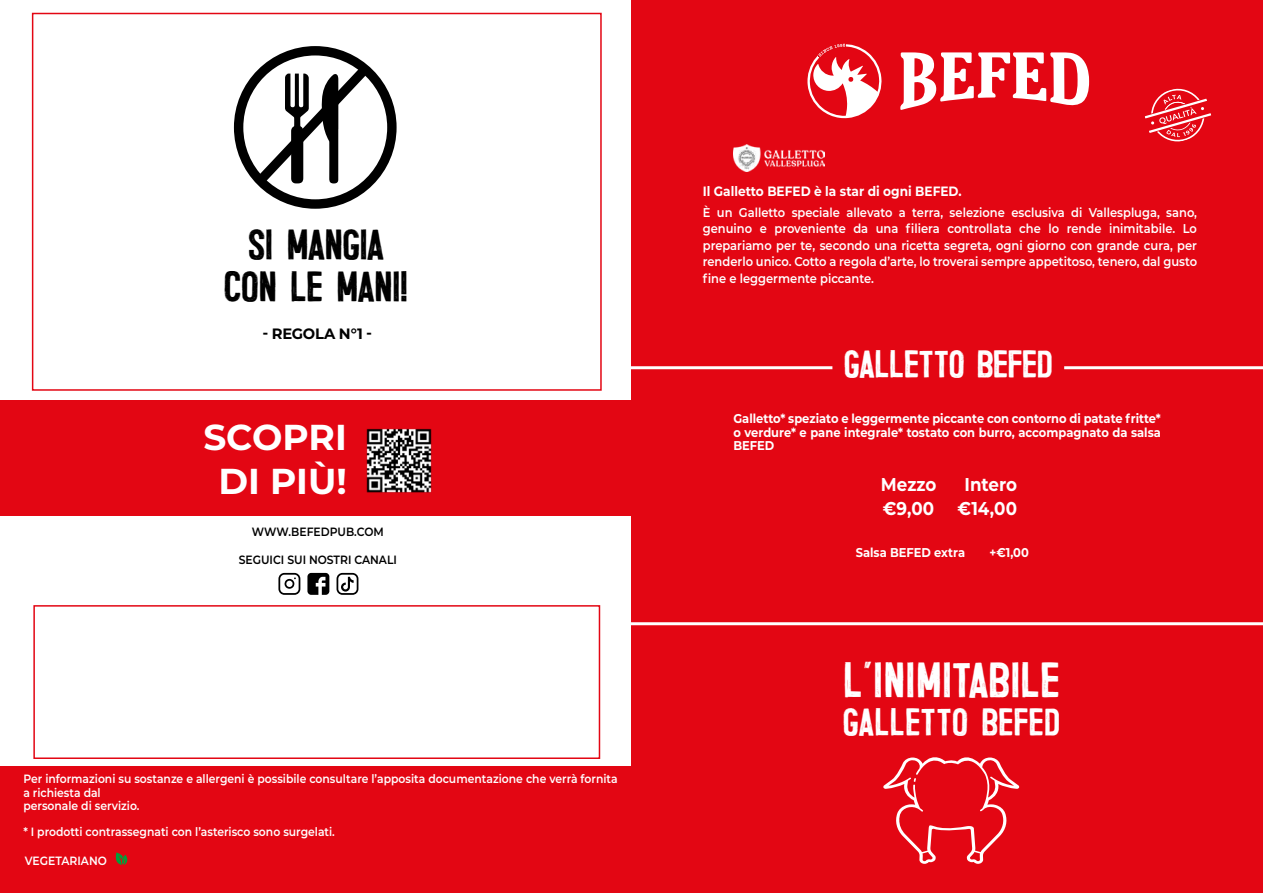
<style>
.page{position:relative;width:1263px;height:893px;background:#fff}
.page>*{position:absolute;margin:0;border:0;box-sizing:border-box;transform-origin:0 0}
.t1{font:40.5px "Trincha";color:#fff}
.t2{font:700 36px/43.2px "Montserrat";color:#fff;text-align:center}
.t3{font:34.8px/41.7px "Trincha";letter-spacing:-.025em;color:#000;text-align:center}
.t4{font:31.5px "Trincha";letter-spacing:-.02em;color:#fff}
.t5{font:31.5px "Trincha";color:#fff}
.t6{font:700 18.6px "Montserrat";color:#fff;scale:.9 1}
.t7{font:700 15px "Montserrat";letter-spacing:-.015em;color:#000}
.t8{font:700 13.5px "Montserrat";color:#fff;scale:.9 1}
.t9{font:600 12.75px/16.5px "Montserrat";color:#fff;text-align:justify;scale:.9 1}
.t10{font:700 12.75px/13.5px "Montserrat";color:#fff;text-align:justify;scale:.9 1}
.t11{font:600 12px/13.5px "Montserrat";color:#fff;scale:.9 1}
.t12{font:600 12px "Montserrat";color:#000;scale:.9 1}
</style>
<div class="page">
<div style="left:0;top:400px;width:631px;height:116px;background:#e30613"></div>
<div style="left:32px;top:13px;width:570px;height:378px;border:2px solid #e30613"></div>
<div style="left:631px;top:0;width:632px;height:893px;background:#e30613"></div>
<hr style="left:1064px;top:366px;width:199px;height:3px;background:#fff">
<hr style="left:625px;top:622px;width:638px;height:3px;background:#fff">
<hr style="left:617px;top:366px;width:215px;height:3px;background:#fff">
<svg style="left:807px;top:44px;width:74px;height:74px"></svg>
<svg style="left:900px;top:52px;width:189px;height:58px"></svg>
<div style="left:0;top:766px;width:631px;height:127px;background:#e30613"></div>
<div style="left:33px;top:605px;width:567px;height:154px;border:2px solid #e30613"></div>
<svg style="left:116px;top:852px;width:11px;height:13px"></svg>
<svg style="left:278px;top:573px;width:22px;height:22px"></svg>
<svg style="left:336px;top:573px;width:22px;height:22px"></svg>
<svg style="left:307px;top:573px;width:22px;height:22px"></svg>
<svg style="left:883px;top:757px;width:136px;height:107px"></svg>
<div style="left:234px;top:46px;width:163px;height:163px;border:9px solid #000;border-radius:50%"></div>
<svg style="left:247px;top:56px;width:131px;height:138px"></svg>
<svg style="left:1145px;top:88px;width:66px;height:54px"></svg>
<img style="left:733px;top:144px;width:92px;height:28px">
<img style="left:366px;top:428px;width:66px;height:65px">
<h3 class="t3" style="left:223px;top:220px;width:187px">SI MANGIA<br>CON LE MANI!</h3>
<p class="t7" style="left:262px;top:323px;width:111px">- REGOLA N°1 -</p>
<h2 class="t2" style="left:203px;top:414px;width:145px">SCOPRI<br>DI PIÙ!</h2>
<p class="t12" style="left:252px;top:523px;width:148px">WWW.BEFEDPUB.COM</p>
<p class="t12" style="left:239px;top:552px;width:177px">SEGUICI SUI NOSTRI CANALI</p>
<p class="t11" style="left:23px;top:772px;width:662px">Per informazioni su sostanze e allergeni è possibile consultare l’apposita documentazione che verrà fornita a richiesta dal<br>personale di servizio.</p>
<p class="t11" style="left:23px;top:824px;width:348px">* I prodotti contrassegnati con l’asterisco sono surgelati.</p>
<p class="t11" style="left:25px;top:854px;width:93px">VEGETARIANO</p>
<p class="t8" style="left:703px;top:181px;width:289px">Il Galletto BEFED è la star di ogni BEFED.</p>
<p class="t9" style="left:703px;top:204px;width:551px">È un Galletto speciale allevato a terra, selezione esclusiva di Vallespluga, sano, genuino e proveniente da una filiera controllata che lo rende inimitabile. Lo prepariamo per te, secondo una ricetta segreta, ogni giorno con grande cura, per renderlo unico. Cotto a regola d’arte, lo troverai sempre appetitoso, tenero, dal gusto fine e leggermente piccante.</p>
<h3 class="t4" style="left:844px;top:340px;width:211px">GALLETTO BEFED</h3>
<p class="t10" style="left:733px;top:411px;width:476px">Galletto* speziato e leggermente piccante con contorno di patate fritte* o verdure* e pane integrale* tostato con burro, accompagnato da salsa BEFED</p>
<h3 class="t6" style="left:881px;top:471px;width:63px">Mezzo</h3>
<h3 class="t6" style="left:965px;top:471px;width:60px">Intero</h3>
<h3 class="t6" style="left:883px;top:495px;width:59px">€9,00</h3>
<h3 class="t6" style="left:957px;top:495px;width:68px">€14,00</h3>
<p class="t10" style="left:856px;top:545px;width:123px">Salsa BEFED extra</p>
<p class="t10" style="left:989px;top:545px;width:45px">+€1,00</p>
<h1 class="t1" style="left:843px;top:649px;width:219px">L’INIMITABILE</h1>
<h3 class="t5" style="left:842px;top:698px;width:219px">GALLETTO BEFED</h3>
</div>
